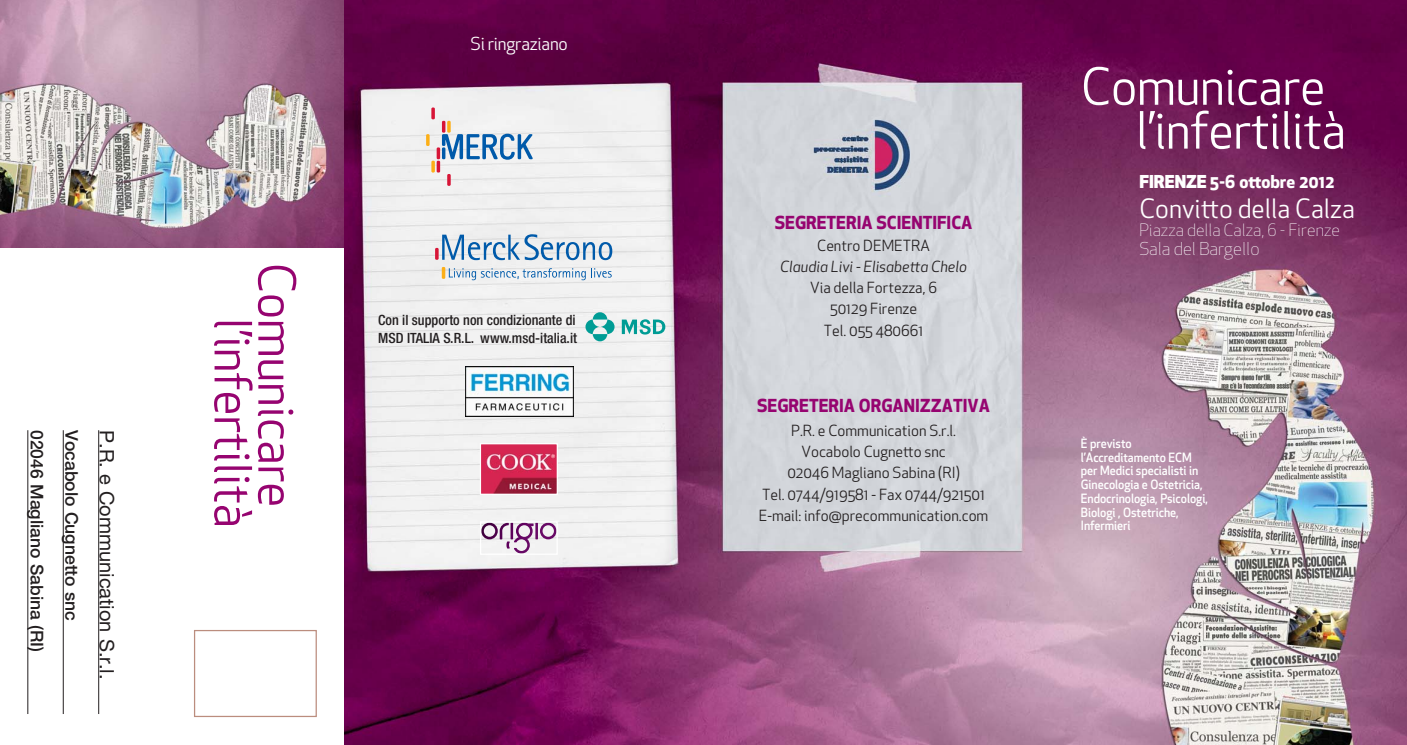
<style>
.page{position:relative;width:1407px;height:745px;background:#fff}
.page>*{position:absolute;margin:0;border:0;box-sizing:border-box;transform-origin:0 0}
.t1{font:50px/43.8px "Apex New";letter-spacing:-.01em;color:#fff}
.t2{font:50px/43.8px "Apex New";letter-spacing:-.01em;color:#960470}
.t3{font:26px "Apex New";color:#fff}
.t4{font:20px "Helvetica Neue";color:#231f20}
.t5{font:700 17.5px "Apex New";color:#960470}
.t6{font:500 17.5px "Helvetica Neue";color:#231f20}
.t7{font:17.5px "Apex New";letter-spacing:-.01em;color:#fff}
.t8{font:700 17.38px "Apex New";color:#fff}
.t9{font:300 17.38px "Apex New";color:#fff}
.t10{font:300 16.62px "Apex New";color:#fff}
.t11{font:15px/21.2px "Apex New";color:#231f20;text-align:center}
.t12{font:italic 15px "Apex New";color:#231f20}
.t13{font:500 condensed 14.12px/17.4px "Helvetica Neue";color:#231f20}
.t14{font:500 12.5px/13.8px "Apex New";letter-spacing:-.005em;color:#fff;scale:.95 1}
.s1{font-weight:800}
</style>
<div class="page">
<img style="left:344px;top:0;width:1063px;height:744px">
<svg style="left:442px;top:234px;width:170px;height:26px"></svg>
<svg style="left:435px;top:248px;width:4px;height:11px"></svg>
<svg style="left:442px;top:267px;width:170px;height:13px"></svg>
<svg style="left:437px;top:121px;width:96px;height:51px"></svg>
<svg style="left:431px;top:161px;width:4px;height:11px"></svg>
<svg style="left:447px;top:121px;width:4px;height:11px"></svg>
<svg style="left:431px;top:107px;width:4px;height:12px"></svg>
<svg style="left:447px;top:174px;width:4px;height:12px"></svg>
<svg style="left:426px;top:134px;width:4px;height:12px"></svg>
<img style="left:465px;top:366px;width:109px;height:50px">
<img style="left:482px;top:445px;width:74px;height:47px">
<div style="left:480px;top:443px;width:78px;height:51px;border:1px solid #fff"></div>
<svg style="left:482px;top:523px;width:74px;height:29px"></svg>
<div style="left:480px;top:521px;width:78px;height:33px;border:1px solid #fff"></div>
<img style="left:0;top:0;width:344px;height:247px">
<hr style="left:28px;top:430px;width:1px;height:283px;background:#231f20">
<hr style="left:63px;top:430px;width:1px;height:283px;background:#231f20">
<hr style="left:98px;top:430px;width:1px;height:283px;background:#231f20">
<div style="left:194px;top:629px;width:123px;height:87px;border:1px solid #bb8d7e"></div>
<svg style="left:593px;top:312px;width:14px;height:7px"></svg>
<svg style="left:593px;top:334px;width:14px;height:7px"></svg>
<svg style="left:585px;top:319px;width:14px;height:15px"></svg>
<svg style="left:601px;top:319px;width:13px;height:15px"></svg>
<svg style="left:622px;top:319px;width:43px;height:15px"></svg>
<p class="t6" style="left:47px;top:429px;width:223px;rotate:90deg">02046 Magliano Sabina (RI)</p>
<p class="t6" style="left:82px;top:429px;width:192px;rotate:90deg">Vocabolo Cugnetto snc</p>
<h3 class="t4" style="left:114px;top:429px;width:251px;rotate:90deg">P.R. e Communication S.r.l.</h3>
<p class="t7" style="left:470px;top:36px;width:99px">Si ringraziano</p>
<h1 class="t2" style="left:292px;top:317px;width:212px;text-indent:-55px;rotate:90deg">Comunicare l’infertilità</h1>
<p class="t13" style="left:378px;top:311px;width:200px">Con il supporto non condizionante di<br>MSD ITALIA S.R.L. www.msd-italia.it</p>
<p class="t5" style="left:775px;top:216px;width:199px">SEGRETERIA SCIENTIFICA</p>
<p class="t11" style="left:817px;top:236px;width:114px">Centro DEMETRA</p>
<p class="t12" style="left:780px;top:260px;width:188px">Claudia Livi - Elisabetta Chelo</p>
<p class="t11" style="left:810px;top:279px;width:128px">Via della Fortezza, 6<br>50129 Firenze<br>Tel. 055 480661</p>
<p class="t5" style="left:757px;top:398px;width:234px">SEGRETERIA ORGANIZZATIVA</p>
<p class="t11" style="left:759px;top:421px;width:231px">P.R. e Communication S.r.l.<br>Vocabolo Cugnetto snc<br>02046 Magliano Sabina (RI)<br>Tel. 0744/919581 - Fax 0744/921501<br>E-mail: info@precommunication.com</p>
<h1 class="t1" style="left:1136px;top:71px;width:212px;text-indent:-55px">Comunicare l’infertilità</h1>
<p class="t8" style="left:1139px;top:175px;width:197px"><span class="s1">FIRENZE</span> 5-6 ottobre 2012</p>
<h2 class="t3" style="left:1139px;top:199px;width:217px">Convitto della Calza</h2>
<p class="t10" style="left:1139px;top:223px;width:202px">Piazza della Calza, 6 - Firenze</p>
<p class="t9" style="left:1139px;top:241px;width:122px">Sala del Bargello</p>
<p class="t14" style="left:1081px;top:437px;width:135px">È previsto l’Accreditamento ECM per Medici specialisti in<br>Ginecologia e Ostetricia,<br>Endocrinologia, Psicologi,<br>Biologi , Ostetriche,<br>Infermieri</p>
</div>
